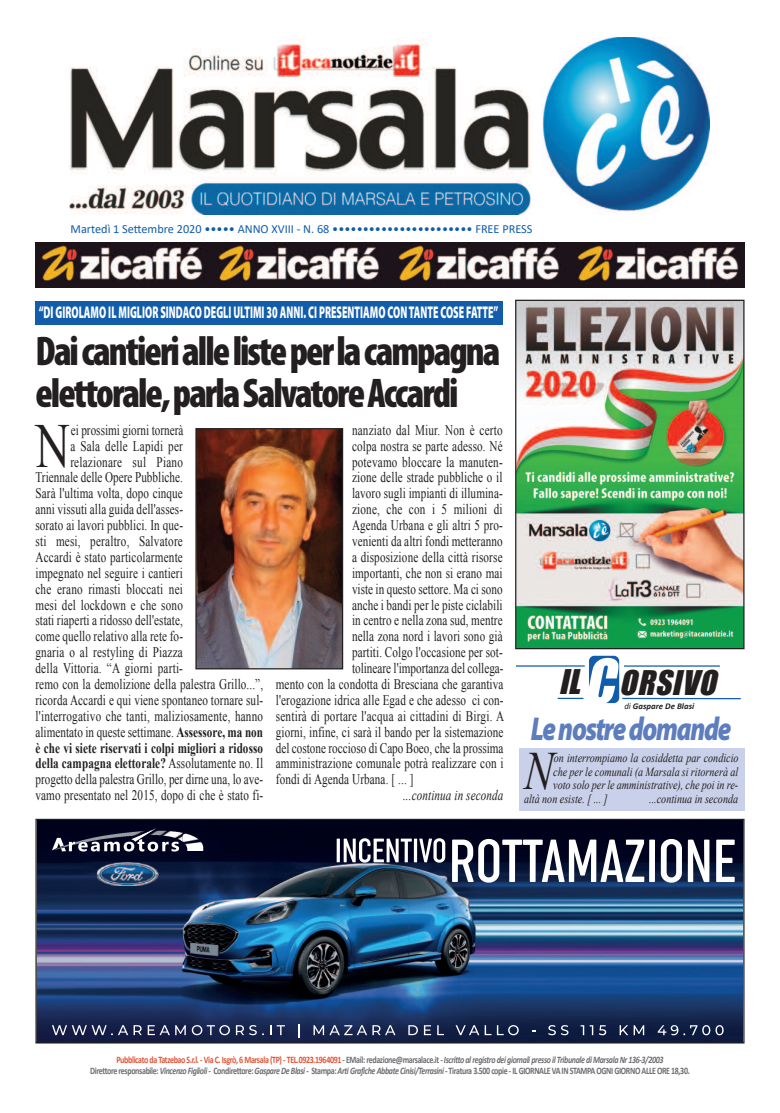
<style>
.page{position:relative;width:780px;height:1113px;background:#fff}
.page>*{position:absolute;margin:0;border:0;box-sizing:border-box;transform-origin:0 0}
.t1{font:62.62px "Times New Roman";color:#231f20;scale:.76 1}
.t2{font:italic 53.88px "Times New Roman";color:#231f20;scale:.82 1}
.t3{font:900 condensed 41.62px/42.2px "Myriad Pro";letter-spacing:-.05em;color:#231f20;scale:.94 1}
.t4{font:italic 900 33.12px "Myriad Pro";letter-spacing:-.05em;color:#5d7dbe;scale:.79 1}
.t5{font:italic 31.25px "Impact";color:#231f20}
.t6{font:900 17px "Myriad Pro";color:#fff;scale:.58 1}
.t7{font:14.62px "Times New Roman";letter-spacing:.01em;color:#231f20;scale:.76 1}
.t8{font:700 14.62px "Times New Roman";letter-spacing:.01em;color:#231f20;scale:.76 1}
.t9{font:italic 14.62px "Times New Roman";letter-spacing:.01em;color:#231f20;scale:.76 1}
.t10{font:italic 12.38px "Times New Roman";color:#231f20;scale:.82 1}
.t11{font:12.38px "Calibri";color:#115cab}
.t12{font:700 9.88px/11.1px "Calibri";letter-spacing:-.045em;color:#6c6d70;text-align:center;scale:.81 1}
.t13{font:italic 700 8.75px "Calibri";color:#231f20}
.s1{font-weight:700}
.s2{font-weight:400}
.s3{font-size:57px;color:#fff}
.s4{color:#e15438}
.s5{font-style:italic}
</style>
<div class="page">
<img style="left:70px;top:38px;width:639px;height:176px">
<img style="left:35px;top:242px;width:709px;height:46px">
<div style="left:35px;top:301px;width:468px;height:23px;background:#115cab"></div>
<img style="left:517px;top:302px;width:225px;height:345px">
<div style="left:515px;top:300px;width:229px;height:349px;border:1px solid #231f20"></div>
<div style="left:589px;top:656px;width:30px;height:47px;background:#115cab;border-radius:5px"></div>
<hr style="left:622px;top:698px;width:118px;height:1px;background:#115cab">
<hr style="left:624px;top:665px;width:95px;height:1px;background:#115cab">
<svg style="left:557px;top:698px;width:26px;height:1px"></svg>
<hr style="left:516px;top:665px;width:68px;height:1px;background:#115cab">
<div style="left:519px;top:748px;width:225px;height:62px;background:#c9d0e9"></div>
<img style="left:37px;top:821px;width:705px;height:220px">
<svg style="left:52px;top:1025px;width:90px;height:10px"></svg>
<svg style="left:148px;top:1025px;width:38px;height:10px"></svg>
<svg style="left:192px;top:1025px;width:38px;height:10px"></svg>
<svg style="left:236px;top:1025px;width:28px;height:10px"></svg>
<svg style="left:277px;top:1025px;width:8px;height:10px"></svg>
<svg style="left:298px;top:1024px;width:1px;height:14px"></svg>
<svg style="left:313px;top:1025px;width:82px;height:10px"></svg>
<svg style="left:408px;top:1025px;width:10px;height:10px"></svg>
<svg style="left:424px;top:1025px;width:7px;height:10px"></svg>
<svg style="left:437px;top:1025px;width:7px;height:10px"></svg>
<svg style="left:455px;top:1025px;width:36px;height:10px"></svg>
<svg style="left:497px;top:1025px;width:21px;height:10px"></svg>
<svg style="left:548px;top:1025px;width:20px;height:10px"></svg>
<svg style="left:580px;top:1025px;width:26px;height:10px"></svg>
<svg style="left:619px;top:1025px;width:25px;height:10px"></svg>
<svg style="left:657px;top:1025px;width:66px;height:10px"></svg>
<svg style="left:336px;top:838px;width:109px;height:24px"></svg>
<svg style="left:452px;top:839px;width:257px;height:43px"></svg>
<svg style="left:716px;top:839px;width:18px;height:43px"></svg>
<svg style="left:60px;top:828px;width:119px;height:5px"></svg>
<img style="left:54px;top:833px;width:149px;height:18px">
<img style="left:97px;top:862px;width:61px;height:24px">
<img style="left:52px;top:838px;width:14px;height:13px">
<div style="left:35px;top:819px;width:709px;height:224px;border:1px solid #231f20"></div>
<img style="left:197px;top:430px;width:144px;height:237px">
<div style="left:195px;top:428px;width:148px;height:241px;border:1px solid #231f20"></div>
<p class="t11" style="left:71px;top:223px;width:463px">Martedì 1 Settembre 2020 ••••• ANNO XVIII - N. 68 ••••••••••••••••••••••• FREE PRESS</p>
<p class="t6" style="left:39px;top:306px;width:794px">“DI GIROLAMO IL MIGLIOR SINDACO DEGLI ULTIMI 30 ANNI. CI PRESENTIAMO CON TANTE COSE FATTE”</p>
<h3 class="t3" style="left:35px;top:334px;width:496px">Daicantieriallelisteperlacampagna elettorale,parlaSalvatoreAccardi</h3>
<h1 class="t1" style="left:35px;top:411px;width:47px">N</h1>
<p class="t7" style="left:71px;top:422px;width:150px">ei prossimi giorni tornerà</p>
<p class="t7" style="left:352px;top:422px;width:200px">nanziato dal Miur. Non è certo</p>
<p class="t7" style="left:352px;top:438px;width:200px">colpa nostra se parte adesso. Né</p>
<p class="t7" style="left:352px;top:453px;width:200px">potevamo bloccare la manuten-</p>
<p class="t7" style="left:352px;top:469px;width:200px">zione delle strade pubbliche o il</p>
<p class="t7" style="left:352px;top:485px;width:200px">lavoro sugli impianti di illumina-</p>
<p class="t7" style="left:352px;top:501px;width:200px">zione, che con i 5 milioni di</p>
<p class="t7" style="left:352px;top:517px;width:200px">Agenda Urbana e gli altri 5 pro-</p>
<p class="t7" style="left:352px;top:533px;width:200px">venienti da altri fondi metteranno</p>
<p class="t7" style="left:352px;top:549px;width:200px">a disposizione della città risorse</p>
<p class="t7" style="left:352px;top:565px;width:200px">importanti, che non si erano mai</p>
<p class="t7" style="left:352px;top:580px;width:200px">viste in questo settore. Ma ci sono</p>
<p class="t7" style="left:352px;top:596px;width:200px">anche i bandi per le piste ciclabili</p>
<p class="t7" style="left:352px;top:612px;width:200px">in centro e nella zona sud, mentre</p>
<p class="t7" style="left:352px;top:628px;width:200px">nella zona nord i lavori sono già</p>
<p class="t7" style="left:352px;top:644px;width:200px">partiti. Colgo l'occasione per sot-</p>
<p class="t7" style="left:352px;top:660px;width:201px">tolineare l'importanza del collega-</p>
<p class="t7" style="left:276px;top:676px;width:301px">mento con la condotta di Bresciana che garantiva</p>
<p class="t7" style="left:276px;top:692px;width:301px">l'erogazione idrica alle Egad e che adesso ci con-</p>
<p class="t7" style="left:276px;top:707px;width:302px">sentirà di portare l'acqua ai cittadini di Birgi. A</p>
<p class="t7" style="left:276px;top:723px;width:301px">giorni, infine, ci sarà il bando per la sistemazione</p>
<p class="t7" style="left:276px;top:739px;width:301px">del costone roccioso di Capo Boeo, che la prossima</p>
<p class="t7" style="left:276px;top:755px;width:301px">amministrazione comunale potrà realizzare con i</p>
<p class="t7" style="left:276px;top:771px;width:183px">fondi di Agenda Urbana. [ ... ]</p>
<p class="t9" style="left:403px;top:787px;width:134px">...continua in seconda</p>
<p class="t7" style="left:70px;top:438px;width:150px">a Sala delle Lapidi per</p>
<p class="t7" style="left:70px;top:453px;width:150px">relazionare sul Piano</p>
<p class="t7" style="left:35px;top:469px;width:195px">Triennale delle Opere Pubbliche.</p>
<p class="t7" style="left:35px;top:485px;width:195px">Sarà l'ultima volta, dopo cinque</p>
<p class="t7" style="left:35px;top:501px;width:196px">anni vissuti alla guida dell'asses-</p>
<p class="t7" style="left:35px;top:517px;width:196px">sorato ai lavori pubblici. In que-</p>
<p class="t7" style="left:35px;top:533px;width:195px">sti mesi, peraltro, Salvatore</p>
<p class="t7" style="left:35px;top:549px;width:195px">Accardi è stato particolarmente</p>
<p class="t7" style="left:35px;top:565px;width:195px">impegnato nel seguire i cantieri</p>
<p class="t7" style="left:35px;top:580px;width:195px">che erano rimasti bloccati nei</p>
<p class="t7" style="left:35px;top:596px;width:195px">mesi del lockdown e che sono</p>
<p class="t7" style="left:35px;top:612px;width:195px">stati riaperti a ridosso dell'estate,</p>
<p class="t7" style="left:35px;top:628px;width:196px">come quello relativo alla rete fo-</p>
<p class="t7" style="left:35px;top:644px;width:195px">gnaria o al restyling di Piazza</p>
<p class="t7" style="left:35px;top:660px;width:195px">della Vittoria. “A giorni parti-</p>
<p class="t7" style="left:35px;top:676px;width:301px">remo con la demolizione della palestra Grillo...”,</p>
<p class="t7" style="left:35px;top:692px;width:301px">ricorda Accardi e qui viene spontaneo tornare sul-</p>
<p class="t7" style="left:35px;top:707px;width:301px">l'interrogativo che tanti, maliziosamente, hanno</p>
<p class="t7" style="left:35px;top:723px;width:301px">alimentato in queste settimane. <span class="s1">Assessore, ma non</span></p>
<p class="t8" style="left:35px;top:739px;width:301px">è che vi siete riservati i colpi migliori a ridosso</p>
<p class="t8" style="left:35px;top:755px;width:301px">della campagna elettorale? <span class="s2">Assolutamente no. Il</span></p>
<p class="t7" style="left:35px;top:771px;width:301px">progetto della palestra Grillo, per dirne una, lo ave-</p>
<p class="t7" style="left:35px;top:787px;width:301px">vamo presentato nel 2015, dopo di che è stato fi-</p>
<h3 class="t5" style="left:558px;top:664px;width:164px">IL<span class="s3">C</span>ORSIVO</h3>
<p class="t13" style="left:624px;top:702px;width:71px"><span class="s2">di</span> Gaspare De Blasi</p>
<h3 class="t4" style="left:530px;top:716px;width:255px">Lenostredomande</h3>
<p class="t10" style="left:553px;top:751px;width:227px">on interrompiamo la cosiddetta par condicio</p>
<p class="t10" style="left:553px;top:764px;width:227px">che per le comunali (a Marsala si ritornerà al</p>
<p class="t10" style="left:553px;top:778px;width:227px">voto solo per le amministrative), che poi in re-</p>
<p class="t10" style="left:524px;top:792px;width:103px">altà non esiste. [ ... ]</p>
<p class="t10" style="left:649px;top:792px;width:110px">...continua in seconda</p>
<h2 class="t2" style="left:524px;top:741px;width:37px">N</h2>
<p class="t12" style="left:90px;top:1054px;width:741px"><span class="s4">Pubblicato da Tatzebao S.r.l. - Via C. Isgrò, 6 Marsala (TP) - TEL.0923.1964091</span> - EMail: redazione@marsalace.it - <span class="s5">Iscritto al registro dei giornali presso il Tribunale di Marsala Nr 136-3/2003<br></span>Direttore responsabile: <span class="s5">Vincenzo Figlioli -</span> Condirettore: <span class="s5">Gaspare De Blasi -</span> Stampa: <span class="s5">Arti Grafiche Abbate Cinisi/Terrasini -</span> Tiratura 3.500 copie - IL GIORNALE VA IN STAMPA OGNI GIORNO ALLE ORE 18,30.</p>
</div>
